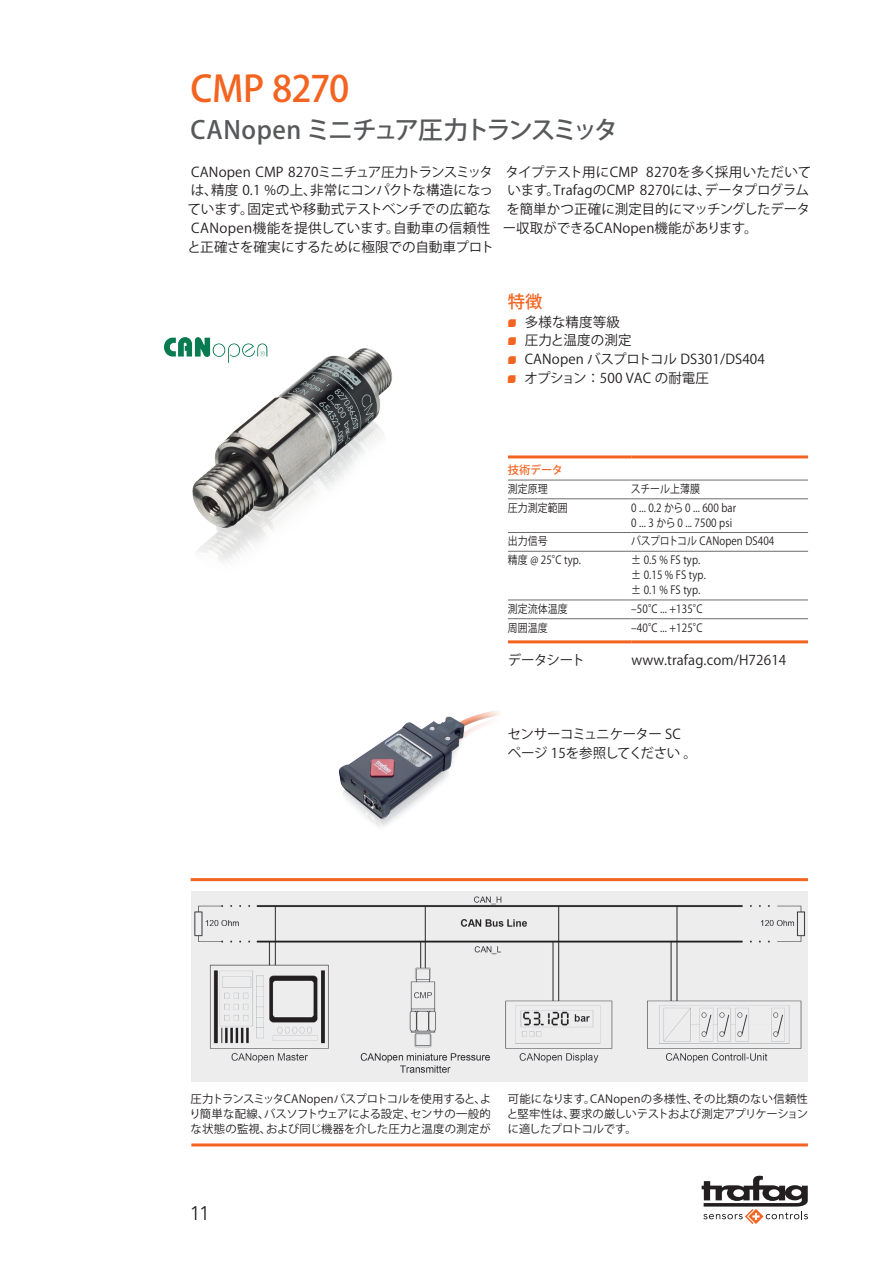
<style>
.page{position:relative;width:893px;height:1263px;background:#fff}
.page>*{position:absolute;margin:0;border:0;box-sizing:border-box;transform-origin:0 0}
.t1{font:500 36px "Koz Go Pro";letter-spacing:-.025em;color:#f36421}
.t2{font:500 24.75px "Koz Go Pro";letter-spacing:-.095em;color:#57585a}
.t3{font:condensed 19.5px "Avenir Next LT Pro";color:#231f20}
.t4{font:500 17.25px "Koz Go Pro";color:#f36421}
.t5{font:13.5px/18.8px "Koz Go Pro";letter-spacing:.01em;color:#231f20}
.t6{font:13.5px/18.8px "Koz Go Pro";letter-spacing:-.04em;color:#231f20}
.t7{font:11.25px/15px "Koz Go Pro";letter-spacing:.01em;color:#231f20;scale:.88 1}
.t8{font:11.25px/15px "Koz Go Pro";letter-spacing:.01em;color:#231f20;text-align:justify}
.t9{font:500 11.25px "Koz Go Pro";letter-spacing:-.025em;color:#f36421}
.s1{font-family:"Trafag Pictos";font-size:10.5px;color:#f36421}
</style>
<div class="page">
<svg style="left:702px;top:1176px;width:106px;height:48px"></svg>
<hr style="left:508px;top:480px;width:123px;height:1px;background:#6c6d70">
<hr style="left:631px;top:480px;width:177px;height:1px;background:#6c6d70">
<hr style="left:508px;top:498px;width:123px;height:1px;background:#6c6d70">
<hr style="left:631px;top:498px;width:177px;height:1px;background:#6c6d70">
<hr style="left:508px;top:532px;width:123px;height:1px;background:#6c6d70">
<hr style="left:631px;top:532px;width:177px;height:1px;background:#6c6d70">
<hr style="left:508px;top:551px;width:123px;height:1px;background:#6c6d70">
<hr style="left:631px;top:551px;width:177px;height:1px;background:#6c6d70">
<hr style="left:508px;top:600px;width:123px;height:1px;background:#6c6d70">
<hr style="left:631px;top:600px;width:177px;height:1px;background:#6c6d70">
<hr style="left:508px;top:618px;width:123px;height:1px;background:#6c6d70">
<hr style="left:631px;top:618px;width:177px;height:1px;background:#6c6d70">
<hr style="left:508px;top:455px;width:123px;height:3px;background:#f36421">
<hr style="left:631px;top:455px;width:177px;height:3px;background:#f36421">
<hr style="left:508px;top:640px;width:123px;height:3px;background:#f36421">
<hr style="left:631px;top:640px;width:177px;height:3px;background:#f36421">
<hr style="left:191px;top:878px;width:617px;height:3px;background:#f36421">
<hr style="left:191px;top:1143px;width:617px;height:3px;background:#f36421">
<img style="left:338px;top:711px;width:162px;height:116px">
<img style="left:191px;top:891px;width:617px;height:190px">
<img style="left:164px;top:337px;width:228px;height:224px">
<h1 class="t1" style="left:191px;top:65px;width:160px">CMP 8270</h1>
<h2 class="t2" style="left:191px;top:114px;width:429px">CANopen ミニチュア圧力トランスミッタ</h2>
<p class="t5" style="left:188px;top:163px;width:308px">CANopen CMP 8270ミニチュア圧力トランスミッタは、精度 0.1 %の上、非常にコンパクトな構造になっています。固定式や移動式テストベンチでの広範な<br>CANopen機能を提供しています。自動車の信頼性と正確さを確実にするために極限での自動車プロト</p>
<p class="t5" style="left:505px;top:163px;width:308px">タイプテスト用にCMP 8270を多く採用いただいて</p>
<p class="t5" style="left:508px;top:181px;width:303px">います。TrafagのCMP 8270には、データプログラム</p>
<p class="t5" style="left:506px;top:200px;width:305px">を簡単かつ正確に測定目的にマッチングしたデータ</p>
<p class="t5" style="left:503px;top:219px;width:256px">ー収取ができるCANopen機能があります。</p>
<p class="t4" style="left:508px;top:291px;width:36px">特徴</p>
<p class="t5" style="left:507px;top:313px;width:259px"><span class="s1">N</span> 多様な精度等級<br><span class="s1">N</span> 圧力と温度の測定<br><span class="s1">N</span> CANopen バスプロトコル DS301/DS404<br><span class="s1">N</span> オプション ： 500 VAC の耐電圧</p>
<p class="t9" style="left:508px;top:463px;width:57px">技術データ</p>
<p class="t7" style="left:508px;top:482px;width:47px">測定原理</p>
<p class="t7" style="left:631px;top:482px;width:80px">スチール上薄膜</p>
<p class="t7" style="left:508px;top:500px;width:70px">圧力測定範囲</p>
<p class="t7" style="left:631px;top:500px;width:121px">0 ... 0.2 から 0 ... 600 bar<br>0 ... 3 から 0 ... 7500 psi</p>
<p class="t7" style="left:508px;top:534px;width:47px">出力信号</p>
<p class="t7" style="left:631px;top:534px;width:164px">バスプロトコル CANopen DS404</p>
<p class="t7" style="left:508px;top:553px;width:85px">精度 @ 25°C typ.</p>
<p class="t7" style="left:631px;top:553px;width:86px">± 0.5 % FS typ. ± 0.15 % FS typ. ± 0.1 % FS typ.</p>
<p class="t7" style="left:508px;top:601px;width:70px">測定流体温度</p>
<p class="t7" style="left:631px;top:601px;width:83px">–50°C ... +135°C</p>
<p class="t7" style="left:508px;top:620px;width:47px">周囲温度</p>
<p class="t7" style="left:631px;top:620px;width:83px">–40°C ... +125°C</p>
<p class="t5" style="left:508px;top:651px;width:79px">データシート</p>
<p class="t5" style="left:631px;top:651px;width:156px">www.trafag.com/H72614</p>
<p class="t6" style="left:508px;top:725px;width:191px">センサーコミュニケーター SCページ 15を参照してください 。</p>
<p class="t8" style="left:189px;top:1091px;width:303px">圧力トランスミッタCANopenバスプロトコルを使用すると、より簡単な配線、バスソフトウェアによる設定、センサの一般的な状態の監視、および同じ機器を介した圧力と温度の測定が</p>
<p class="t8" style="left:507px;top:1091px;width:303px">可能になります。CANopenの多様性、その比類のない信頼性と堅牢性は、要求の厳しいテストおよび測定アプリケーションに適したプロトコルです。</p>
<h3 class="t3" style="left:191px;top:1201px;width:20px">11</h3>
</div>
